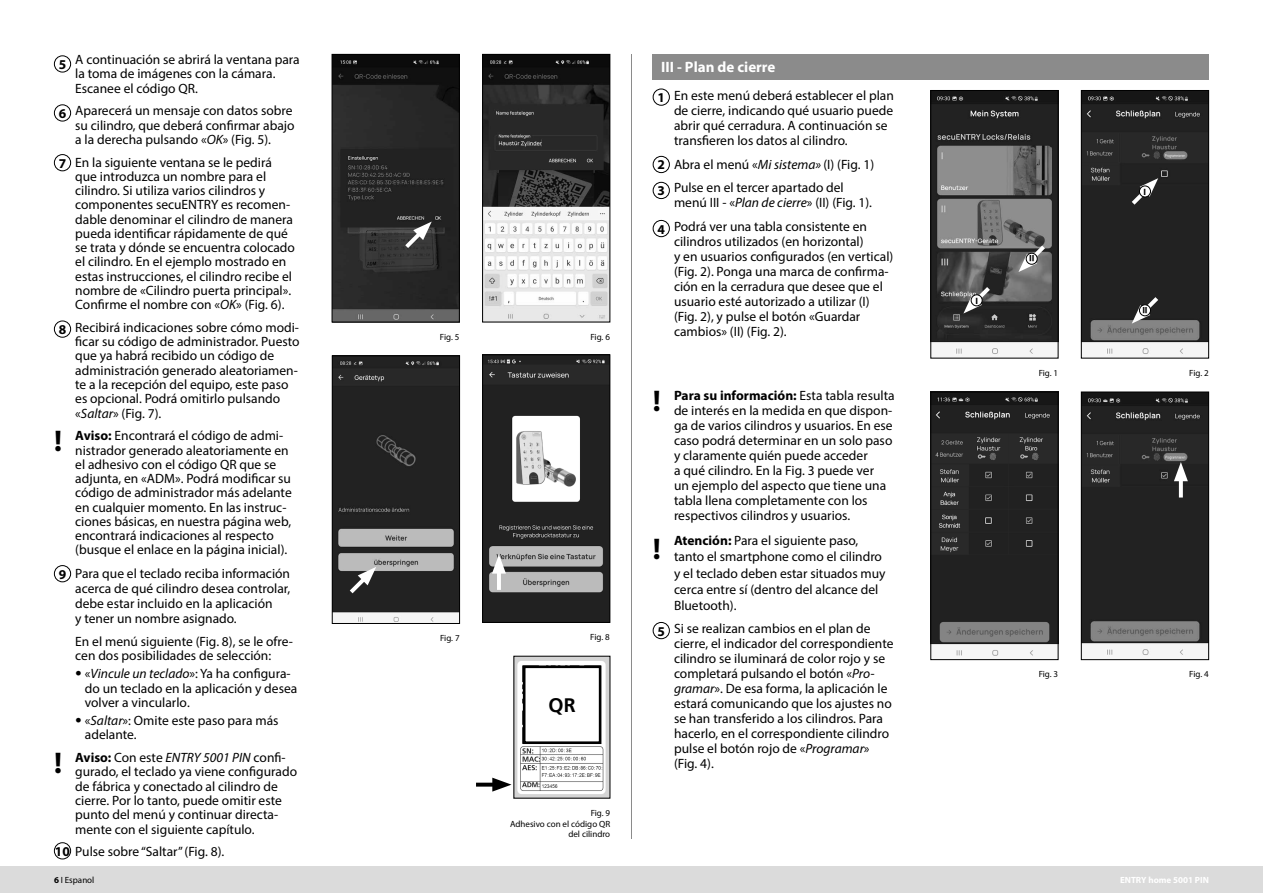
<style>
.page{position:relative;width:1263px;height:893px;background:#fff}
.page>*{position:absolute;margin:0;border:0;box-sizing:border-box;transform-origin:0 0}
.t1{font:700 30px "Myriad Pro";color:#000}
.t2{font:700 19.5px "Frutiger LT Pro";color:#000}
.t3{font:700 15px "Myriad Pro";color:#fff}
.t4{font:13.5px/14.2px "Myriad Pro";color:#000}
.t5{font:700 13.5px/26px "Myriad Pro";color:#000}
.t6{font:700 9.15px "Myriad Pro";color:#000}
.t7{font:9px/10.8px "Myriad Pro";color:#000;text-align:right}
.t8{font:700 9px "Myriad Pro";color:#fff}
.s1{font-style:italic}
.s2{font-weight:700}
.s3{font-family:"Frutiger LT Pro";font-weight:300}
</style>
<div class="page">
<div style="left:0;top:866px;width:1263px;height:27px;background:#dbdbdb"></div>
<hr style="left:631px;top:54px;width:1px;height:785px;background:#8b8b8b">
<div style="left:54px;top:55px;width:17px;height:17px;border:1px solid #000;border-radius:50%"></div>
<div style="left:54px;top:104px;width:17px;height:17px;border:1px solid #000;border-radius:50%"></div>
<div style="left:54px;top:154px;width:17px;height:17px;border:1px solid #000;border-radius:50%"></div>
<img style="left:334px;top:56px;width:124px;height:264px">
<div style="left:332px;top:54px;width:128px;height:268px;border:1px solid #000"></div>
<img style="left:484px;top:56px;width:124px;height:264px">
<div style="left:482px;top:54px;width:128px;height:268px;border:1px solid #000"></div>
<svg style="left:401px;top:222px;width:31px;height:30px"></svg>
<img style="left:334px;top:357px;width:124px;height:265px">
<div style="left:332px;top:355px;width:128px;height:269px;border:1px solid #000"></div>
<svg style="left:346px;top:567px;width:30px;height:30px"></svg>
<div style="left:54px;top:321px;width:17px;height:17px;border:1px solid #000;border-radius:50%"></div>
<div style="left:54px;top:565px;width:17px;height:17px;border:1px solid #000;border-radius:50%"></div>
<img style="left:484px;top:356px;width:124px;height:265px">
<div style="left:482px;top:354px;width:128px;height:269px;border:1px solid #000"></div>
<hr style="left:497px;top:566px;width:4px;height:24px;background:#fff">
<svg style="left:492px;top:554px;width:14px;height:20px"></svg>
<img style="left:516px;top:658px;width:92px;height:138px">
<div style="left:524px;top:667px;width:76px;height:76px;background:#fff"></div>
<div style="left:523px;top:665px;width:78px;height:79px;border:3px solid #000"></div>
<svg style="left:476px;top:783px;width:16px;height:4px"></svg>
<svg style="left:492px;top:778px;width:19px;height:14px"></svg>
<div style="left:54px;top:842px;width:17px;height:17px;border:1px solid #000;border-radius:50%"></div>
<div style="left:653px;top:220px;width:17px;height:17px;border:1px solid #000;border-radius:50%"></div>
<div style="left:653px;top:622px;width:17px;height:17px;border:1px solid #000;border-radius:50%"></div>
<img style="left:932px;top:394px;width:124px;height:262px">
<div style="left:930px;top:392px;width:128px;height:268px;border:1px solid #000"></div>
<div style="left:653px;top:54px;width:556px;height:26px;background:#8b8b8b"></div>
<div style="left:653px;top:89px;width:17px;height:17px;border:1px solid #000;border-radius:50%"></div>
<div style="left:653px;top:156px;width:17px;height:17px;border:1px solid #000;border-radius:50%"></div>
<div style="left:653px;top:182px;width:17px;height:17px;border:1px solid #000;border-radius:50%"></div>
<img style="left:932px;top:92px;width:124px;height:264px">
<div style="left:930px;top:90px;width:128px;height:268px;border:1px solid #000"></div>
<img style="left:1083px;top:92px;width:124px;height:264px">
<div style="left:1081px;top:90px;width:128px;height:268px;border:1px solid #000"></div>
<img style="left:1083px;top:394px;width:124px;height:263px">
<div style="left:1081px;top:392px;width:128px;height:268px;border:1px solid #000"></div>
<svg style="left:1018px;top:241px;width:31px;height:31px"></svg>
<svg style="left:963px;top:283px;width:31px;height:30px"></svg>
<div style="left:971px;top:295px;width:11px;height:11px;background:#fff;border-radius:50%"></div>
<div style="left:971px;top:295px;width:11px;height:11px;border:1px solid #000;border-radius:50%"></div>
<div style="left:1026px;top:253px;width:11px;height:11px;background:#fff;border-radius:50%"></div>
<div style="left:1026px;top:253px;width:11px;height:12px;border:1px solid #000;border-radius:50%"></div>
<svg style="left:1127px;top:178px;width:31px;height:31px"></svg>
<svg style="left:1179px;top:481px;width:4px;height:16px"></svg>
<svg style="left:1174px;top:462px;width:14px;height:19px"></svg>
<svg style="left:1132px;top:293px;width:30px;height:31px"></svg>
<div style="left:1139px;top:186px;width:11px;height:11px;background:#fff;border-radius:50%"></div>
<div style="left:1139px;top:186px;width:12px;height:11px;border:1px solid #000;border-radius:50%"></div>
<div style="left:1139px;top:305px;width:11px;height:11px;background:#fff;border-radius:50%"></div>
<div style="left:1139px;top:305px;width:12px;height:11px;border:1px solid #000;border-radius:50%"></div>
<p class="t4" style="left:75px;top:52px;width:226px">A continuación se abrirá la ventana para la toma de imágenes con la cámara.<br>Escanee el código QR.</p>
<p class="t4" style="left:75px;top:104px;width:221px">Aparecerá un mensaje con datos sobre su cilindro, que deberá confirmar abajo a la derecha pulsando «<span class="s1">OK</span>» (Fig. 5).</p>
<p class="t4" style="left:75px;top:155px;width:221px">En la siguiente ventana se le pedirá que introduzca un nombre para el cilindro. Si utiliza varios cilindros y componentes secuENTRY es recomen&shy;dable denominar el cilindro de manera pueda identificar rápidamente de qué se trata y dónde se encuentra colocado el cilindro. En el ejemplo mostrado en estas instrucciones, el cilindro recibe el nombre de «Cilindro puerta principal».<br>Confirme el nombre con «<span class="s1">OK</span>» (Fig. 6).</p>
<p class="t4" style="left:75px;top:320px;width:226px">Recibirá indicaciones sobre cómo modi&shy;ficar su código de administrador. Puesto que ya habrá recibido un código de administración generado aleatoriamen&shy;te a la recepción del equipo, este paso es opcional. Podrá omitirlo pulsando «<span class="s1">Saltar</span>» (Fig. 7).</p>
<p class="t4" style="left:75px;top:428px;width:218px"><span class="s2">Aviso:</span> Encontrará el código de admi&shy;nistrador generado aleatoriamente en el adhesivo con el código QR que se adjunta, en «ADM». Podrá modificar su código de administrador más adelante en cualquier momento. En las instruc&shy;ciones básicas, en nuestra página web, encontrará indicaciones al respecto (busque el enlace en la página inicial).</p>
<p class="t4" style="left:75px;top:566px;width:217px;line-height:15px">Para que el teclado reciba información acerca de qué cilindro desea controlar, debe estar incluido en la aplicación<br>y tener un nombre asignado.</p>
<p class="t4" style="left:75px;top:634px;width:219px">En el menú siguiente (Fig. 8), se le ofre&shy;cen dos posibilidades de selección:</p>
<p class="t4" style="left:85px;top:666px;width:214px;text-indent:-10px"><span class="s3">•</span> «<span class="s1">Vincule un teclado</span>»: Ya ha configura&shy;do un teclado en la aplicación y desea volver a vincularlo.</p>
<p class="t4" style="left:85px;top:713px;width:195px;text-indent:-10px"><span class="s3">•</span> «<span class="s1">Saltar</span>»: Omite este paso para más adelante.</p>
<p class="t4" style="left:75px;top:750px;width:223px"><span class="s2">Aviso:</span> Con este <span class="s1">ENTRY 5001 PIN</span> confi&shy;gurado, el teclado ya viene configurado de fábrica y conectado al cilindro de cierre. Por lo tanto, puede omitir este punto del menú y continuar directa&shy;mente con el siguiente capítulo.</p>
<p class="t4" style="left:55px;top:844px;width:171px"><span class="s2">10</span> Pulse sobre “Saltar” (Fig. 8).</p>
<p class="t5" style="left:59px;top:51px;width:9px">5</p>
<p class="t5" style="left:59px;top:100px;width:9px">6</p>
<p class="t5" style="left:59px;top:150px;width:9px">7</p>
<p class="t5" style="left:59px;top:316px;width:9px">8</p>
<h1 class="t1" style="left:54px;top:421px;width:10px">!</h1>
<p class="t5" style="left:59px;top:561px;width:9px">9</p>
<h1 class="t1" style="left:54px;top:743px;width:10px">!</h1>
<p class="t7" style="left:440px;top:331px;width:21px">Fig. 5</p>
<p class="t7" style="left:590px;top:331px;width:21px">Fig. 6</p>
<p class="t7" style="left:440px;top:633px;width:21px">Fig. 7</p>
<p class="t7" style="left:590px;top:632px;width:21px">Fig. 8</p>
<h2 class="t2" style="left:549px;top:694px;width:29px">QR</h2>
<p class="t7" style="left:510px;top:807px;width:102px">Fig. 9<br>Adhesivo con el código QR del cilindro</p>
<p class="t3" style="left:661px;top:58px;width:116px">III - Plan de cierre</p>
<p class="t5" style="left:657px;top:84px;width:9px">1</p>
<p class="t5" style="left:657px;top:151px;width:9px">2<br>3</p>
<p class="t5" style="left:657px;top:216px;width:9px">4</p>
<p class="t4" style="left:674px;top:88px;width:221px;line-height:15px">En este menú deberá establecer el plan de cierre, indicando qué usuario puede abrir qué cerradura. A continuación se transfieren los datos al cilindro.</p>
<p class="t4" style="left:674px;top:152px;width:202px;line-height:23.5px">Abra el menú «<span class="s1">Mi sistema»</span> (I) (Fig. 1)<br>Pulse en el tercer apartado del</p>
<p class="t4" style="left:674px;top:191px;width:200px;line-height:23.5px">menú III - «<span class="s1">Plan de cierre</span>» (II) (Fig. 1).<br>Podrá ver una tabla consistente en</p>
<p class="t4" style="left:674px;top:234px;width:221px;line-height:15px">cilindros utilizados (en horizontal)<br>y en usuarios configurados (en vertical) (Fig. 2). Ponga una marca de confirma&shy;ción en la cerradura que desee que el usuario esté autorizado a utilizar (I) (Fig. 2), y pulse el botón «Guardar cambios» (II) (Fig. 2).</p>
<h1 class="t1" style="left:653px;top:381px;width:10px">!</h1>
<h1 class="t1" style="left:653px;top:529px;width:10px">!</h1>
<p class="t5" style="left:657px;top:618px;width:9px">5</p>
<p class="t4" style="left:674px;top:388px;width:222px;line-height:15px"><span class="s2">Para su información:</span> Esta tabla resulta de interés en la medida en que dispon&shy;ga de varios cilindros y usuarios. En ese caso podrá determinar en un solo paso y claramente quién puede acceder<br>a qué cilindro. En la Fig. 3 puede ver<br>un ejemplo del aspecto que tiene una tabla llena completamente con los respectivos cilindros y usuarios.</p>
<p class="t4" style="left:674px;top:532px;width:213px;line-height:16.2px"><span class="s2">Atención:</span> Para el siguiente paso, tanto el smartphone como el cilindro y el teclado deben estar situados muy cerca entre sí (dentro del alcance del<br>Bluetooth).</p>
<p class="t4" style="left:674px;top:621px;width:221px;line-height:15px">Si se realizan cambios en el plan de cierre, el indicador del correspondiente cilindro se iluminará de color rojo y se completará pulsando el botón «<span class="s1">Pro&shy;gramar</span>». De esa forma, la aplicación le estará comunicando que los ajustes no se han transferido a los cilindros. Para hacerlo, en el correspondiente cilindro pulse el botón rojo de «<span class="s1">Programar</span>» (Fig. 4).</p>
<p class="t6" style="left:975px;top:295px;width:4px">I</p>
<p class="t6" style="left:1034px;top:264px;width:7px;rotate:-180deg">II</p>
<p class="t6" style="left:1144px;top:186px;width:4px">I</p>
<p class="t6" style="left:1147px;top:316px;width:7px;rotate:-180deg">II</p>
<p class="t7" style="left:1039px;top:367px;width:21px">Fig. 1</p>
<p class="t7" style="left:1189px;top:367px;width:21px">Fig. 2</p>
<p class="t7" style="left:1039px;top:669px;width:21px">Fig. 3</p>
<p class="t7" style="left:1189px;top:669px;width:21px">Fig. 4</p>
<p class="t7" style="left:54px;top:874px;width:42px"><span class="s2">6</span> I Espanol</p>
<p class="t8" style="left:1120px;top:874px;width:90px">ENTRY home 5001 PIN</p>
</div>
